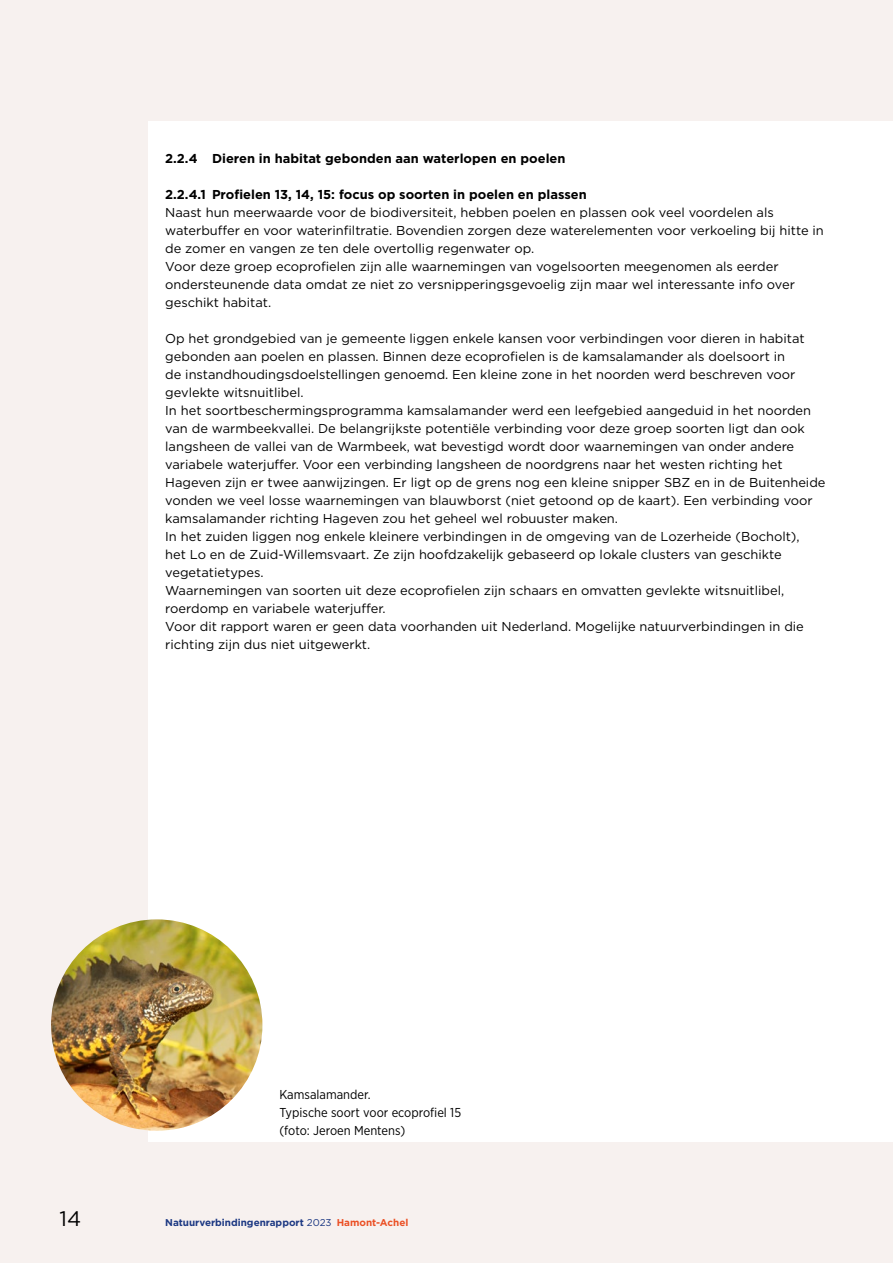
<style>
.page{position:relative;width:893px;height:1263px;background:#f7f1ef}
.page>*{position:absolute;margin:0;border:0;box-sizing:border-box;transform-origin:0 0}
.t1{font:21px "Gotham";color:#000}
.Tekst_2_kolom{font:12.9px/18px "Gotham";color:#000}
.Fotobijschrift{font:12.9px "Gotham Narrow";color:#000}
.Titel_1_2_3_4{font:700 12.9px "Gotham";color:#000}
.Titel_1_2_3{font:700 12.9px "Gotham";color:#000}
.t2{font:700 9.9px "Gotham";color:#1d3983}
.s1{font-weight:400}
.s2{color:#eb5025}
</style>
<div class="page">
<div style="left:148px;top:121px;width:745px;height:1021px;background:#fff"></div>
<img style="left:51px;top:919px;width:211px;height:212px;border-radius:106px">
<p class="Titel_1_2_3" style="left:165px;top:150px;width:402px">2.2.4 Dieren in habitat gebonden aan waterlopen en poelen</p>
<p class="Titel_1_2_3_4" style="left:165px;top:186px;width:423px">2.2.4.1 Profielen 13, 14, 15: focus op soorten in poelen en plassen</p>
<p class="Tekst_2_kolom" style="left:165px;top:203px;width:660px">Naast hun meerwaarde voor de biodiversiteit, hebben poelen en plassen ook veel voordelen als waterbuffer en voor waterinfiltratie. Bovendien zorgen deze waterelementen voor verkoeling bij hitte in de zomer en vangen ze ten dele overtollig regenwater op.</p>
<p class="Tekst_2_kolom" style="left:165px;top:257px;width:631px">Voor deze groep ecoprofielen zijn alle waarnemingen van vogelsoorten meegenomen als eerder ondersteunende data omdat ze niet zo versnipperingsgevoelig zijn maar wel interessante info over geschikt habitat.</p>
<p class="Tekst_2_kolom" style="left:165px;top:329px;width:641px">Op het grondgebied van je gemeente liggen enkele kansen voor verbindingen voor dieren in habitat gebonden aan poelen en plassen. Binnen deze ecoprofielen is de kamsalamander als doelsoort in<br>de instandhoudingsdoelstellingen genoemd. Een kleine zone in het noorden werd beschreven voor gevlekte witsnuitlibel.</p>
<p class="Tekst_2_kolom" style="left:165px;top:401px;width:662px">In het soortbeschermingsprogramma kamsalamander werd een leefgebied aangeduid in het noorden van de warmbeekvallei. De belangrijkste potentiële verbinding voor deze groep soorten ligt dan ook langsheen de vallei van de Warmbeek, wat bevestigd wordt door waarnemingen van onder andere variabele waterjuffer. Voor een verbinding langsheen de noordgrens naar het westen richting het Hageven zijn er twee aanwijzingen. Er ligt op de grens nog een kleine snipper SBZ en in de Buitenheide vonden we veel losse waarnemingen van blauwborst (niet getoond op de kaart). Een verbinding voor kamsalamander richting Hageven zou het geheel wel robuuster maken.</p>
<p class="Tekst_2_kolom" style="left:165px;top:527px;width:636px">In het zuiden liggen nog enkele kleinere verbindingen in de omgeving van de Lozerheide (Bocholt), het Lo en de Zuid-Willemsvaart. Ze zijn hoofdzakelijk gebaseerd op lokale clusters van geschikte vegetatietypes.</p>
<p class="Tekst_2_kolom" style="left:165px;top:581px;width:621px">Waarnemingen van soorten uit deze ecoprofielen zijn schaars en omvatten gevlekte witsnuitlibel, roerdomp en variabele waterjuffer.</p>
<p class="Tekst_2_kolom" style="left:165px;top:617px;width:640px">Voor dit rapport waren er geen data voorhanden uit Nederland. Mogelijke natuurverbindingen in die richting zijn dus niet uitgewerkt.</p>
<p class="Fotobijschrift" style="left:279px;top:1087px;width:93px">Kamsalamander.</p>
<p class="Fotobijschrift" style="left:279px;top:1105px;width:183px">Typische soort voor ecoprofiel 15</p>
<p class="Fotobijschrift" style="left:279px;top:1123px;width:127px">(foto: Jeroen Mentens)</p>
<h1 class="t1" style="left:60px;top:1205px;width:23px">14</h1>
<p class="t2" style="left:165px;top:1215px;width:245px">Natuurverbindingenrapport <span class="s1">2023</span> <span class="s2">Hamont-Achel</span></p>
</div>
